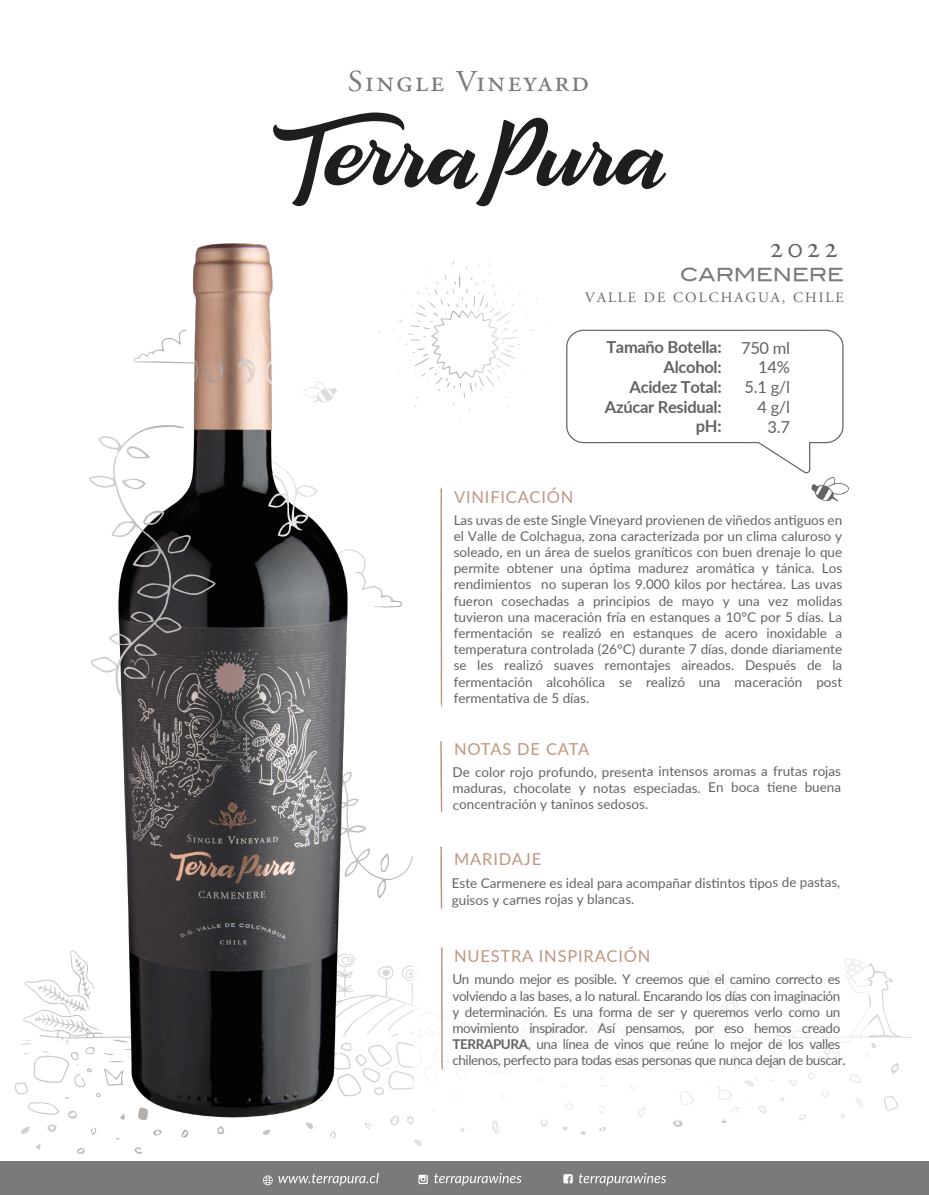
<style>
.page{position:relative;width:929px;height:1195px;background:#fff}
.page>*{position:absolute;margin:0;border:0;box-sizing:border-box;transform-origin:0 0}
.t1{font:30.45px "Adobe Garamond Regular SC";letter-spacing:.08em;color:#7a797b}
.t2{font:30.15px "Adobe Garamond Regular SC";color:#656361}
.t3{font:18px "Blair Md ITCTT Medium";color:#7a797b}
.t4{font:700 16.5px/19.8px "Lato";letter-spacing:-.02em;color:#656361;text-align:right}
.t5{font:16.5px "Lato";letter-spacing:.05em;color:#c19581}
.t6{font:16.5px/19.8px "Lato";letter-spacing:-.02em;color:#656361;text-align:right}
.t7{font:14.4px "Adobe Garamond Regular SC";letter-spacing:.14em;color:#656361}
.t8{font:13.5px/16.2px "Lato";letter-spacing:-.03em;color:#656361;text-align:justify}
.t9{font:13.5px/16.5px "Lato";letter-spacing:-.005em;color:#656361}
.s1{font-weight:700}
</style>
<div class="page">
<svg style="left:580px;top:1131px;width:5px;height:4px"></svg>
<svg style="left:562px;top:1126px;width:5px;height:5px"></svg>
<svg style="left:599px;top:963px;width:312px;height:168px"></svg>
<svg style="left:389px;top:596px;width:13px;height:11px"></svg>
<div style="left:414px;top:846px;width:454px;height:274px;background:#fff"></div>
<svg style="left:392px;top:262px;width:146px;height:148px"></svg>
<svg style="left:389px;top:856px;width:24px;height:24px"></svg>
<svg style="left:273px;top:112px;width:393px;height:95px"></svg>
<svg style="left:440px;top:846px;width:3px;height:64px"></svg>
<svg style="left:566px;top:330px;width:283px;height:171px"></svg>
<div style="left:0;top:1161px;width:928px;height:33px;background:#7a797b"></div>
<svg style="left:434px;top:1173px;width:87px;height:12px"></svg>
<svg style="left:418px;top:1174px;width:10px;height:10px"></svg>
<svg style="left:263px;top:1172px;width:115px;height:13px"></svg>
<svg style="left:578px;top:1172px;width:88px;height:13px"></svg>
<svg style="left:563px;top:1174px;width:9px;height:9px"></svg>
<img style="left:88px;top:243px;width:301px;height:702px">
<svg style="left:89px;top:425px;width:127px;height:272px"></svg>
<svg style="left:268px;top:461px;width:50px;height:77px"></svg>
<svg style="left:440px;top:487px;width:3px;height:221px"></svg>
<svg style="left:440px;top:741px;width:3px;height:72px"></svg>
<svg style="left:15px;top:945px;width:533px;height:209px"></svg>
<h1 class="t1" style="left:348px;top:65px;width:242px">Single Vineyard</h1>
<h2 class="t2" style="left:769px;top:231px;width:69px">2022</h2>
<h3 class="t3" style="left:679px;top:264px;width:166px">CARMENERE</h3>
<p class="t7" style="left:585px;top:289px;width:260px">VALLE DE COLCHAGUA, CHILE</p>
<p class="t5" style="left:454px;top:485px;width:121px">VINIFICACIÓN</p>
<p class="t4" style="left:605px;top:336px;width:118px">Tamaño Botella:<br>Alcohol:<br>Acidez Total:<br>Azúcar Residual: pH:</p>
<p class="t6" style="left:741px;top:337px;width:50px">750 ml<br>14%<br>5.1 g/l<br>4 g/l<br>3.7</p>
<p class="t8" style="left:453px;top:511px;width:390px">Las uvas de este Single Vineyard provienen de viñedos antiguos en el Valle de Colchagua, zona caracterizada por un clima caluroso y soleado, en un área de suelos graníticos con buen drenaje lo que permite obtener una óptima madurez aromática y tánica. Los rendimientos no superan los 9.000 kilos por hectárea. Las uvas fueron cosechadas a principios de mayo y una vez molidas tuvieron una maceración fría en estanques a 10°C por 5 días. La fermentación se realizó en estanques de acero inoxidable a temperatura controlada (26°C) durante 7 días, donde diariamente se les realizó suaves remontajes aireados. Después de la fermentación alcohólica se realizó una maceración post fermentativa de 5 días.</p>
<p class="t5" style="left:454px;top:737px;width:137px">NOTAS DE CATA</p>
<p class="t8" style="left:452px;top:763px;width:390px">De color rojo profundo, presenta intensos aromas a frutas rojas maduras, chocolate y notas especiadas. En boca tiene buena concentración y taninos sedosos.</p>
<p class="t5" style="left:454px;top:847px;width:89px">MARIDAJE</p>
<p class="t9" style="left:451px;top:874px;width:390px">Este Carmenere es ideal para acompañar distintos tipos de pastas, guisos y carnes rojas y blancas.</p>
<p class="t5" style="left:454px;top:943px;width:198px">NUESTRA INSPIRACIÓN</p>
<p class="t8" style="left:452px;top:970px;width:394px;text-align:left">Un mundo mejor es posible. Y creemos que el camino correcto es volviendo a las bases, a lo natural. Encarando los días con imaginación y determinación. Es una forma de ser y queremos verlo como un movimiento inspirador. Así pensamos, por eso hemos creado <span class="s1">TERRAPURA</span>, una línea de vinos que reúne lo mejor de los valles chilenos, perfecto para todas esas personas que nunca dejan de buscar.</p>
</div>
